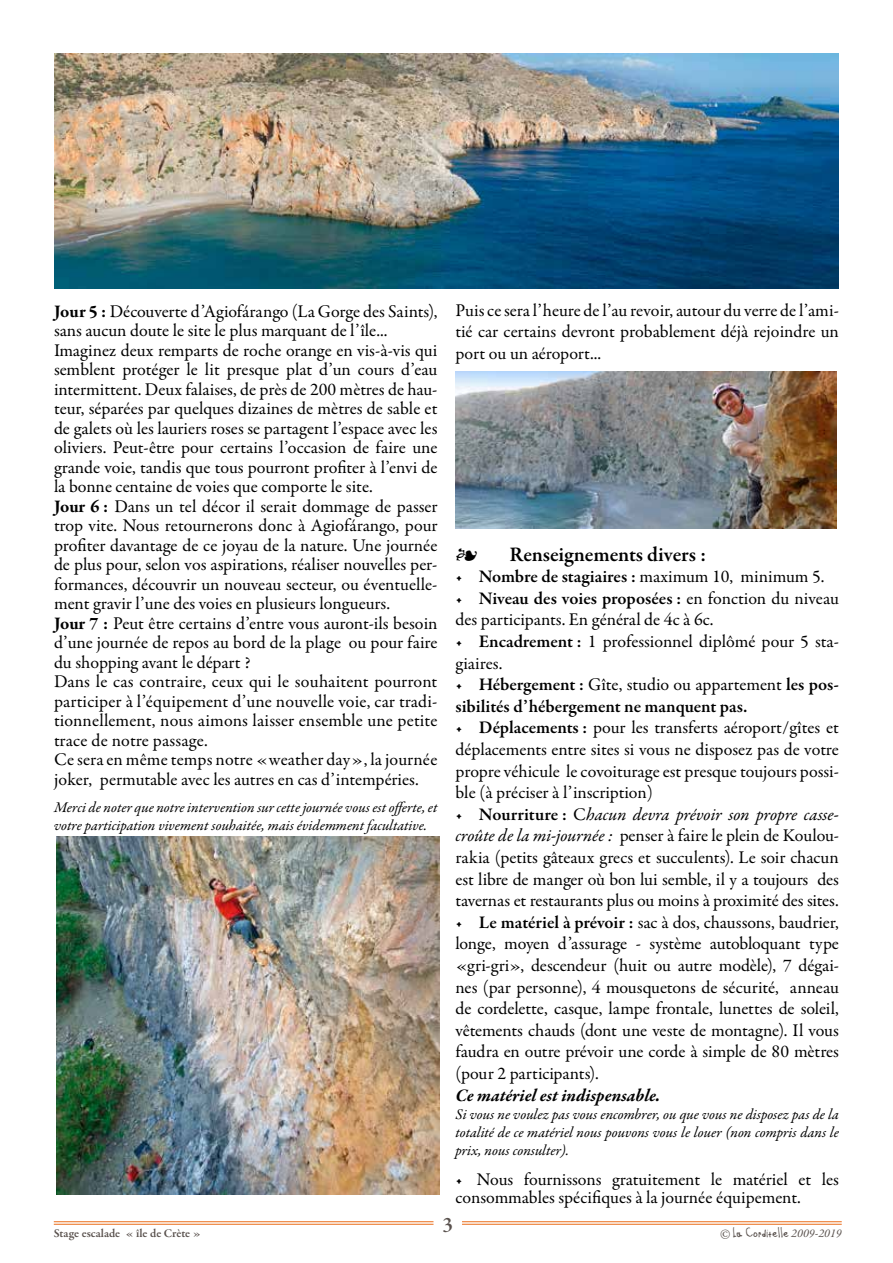
<style>
.page{position:relative;width:893px;height:1263px;background:#fff}
.page>*{position:absolute;margin:0;border:0;box-sizing:border-box;transform-origin:0 0}
.t1{font:600 21px "Garamond Premr Pro";letter-spacing:-.005em;color:#000}
.t2{font:600 21px "Garamond Premr Pro";color:#59514d}
.t3{font:18px/19.5px "Garamond Premr Pro";color:#000;text-align:justify}
.t4{font:600 18px/21.6px "Garamond Premr Pro";letter-spacing:-.005em;color:#000}
.Style_de_paragraphe{font:italic 700 18px "Garamond Premr Pro";color:#000}
.Style_de_paragraphe-2{font:italic 15px/18px "Garamond Premr Pro";color:#000}
.t5{font:600 12px "Garamond Premr Pro";color:#59514d}
.t6{font:12px "Jessica";color:#59514d}
.s1{font-weight:700}
.s2{font-family:"Adobe Jenson Pro";font-weight:400}
.s3{font-weight:400}
.s4{font-family:"Adobe Jenson Pro"}
.s5{font-weight:600}
.s6{font-style:italic}
.s7{font-family:"Garamond Premr Pro";font-size:15px}
.s8{font-family:"Garamond Premr Pro";font-style:italic}
</style>
<div class="page">
<hr style="left:462px;top:1221px;width:380px;height:1px;background:#eb6c19">
<hr style="left:462px;top:1224px;width:380px;height:1px;background:#eb6c19">
<hr style="left:54px;top:1221px;width:379px;height:1px;background:#eb6c19">
<hr style="left:54px;top:1224px;width:379px;height:1px;background:#eb6c19">
<img style="left:54px;top:53px;width:785px;height:236px">
<img style="left:56px;top:836px;width:383px;height:358px">
<img style="left:455px;top:371px;width:382px;height:158px">
<p class="t3" style="left:54px;top:302px;width:385px"><span class="s1">Jour 5 :</span> Découverte d’Agiofárango (La Gorge des Saints), sans aucun doute le site le plus marquant de l’île...</p>
<p class="t3" style="left:54px;top:341px;width:385px">Imaginez deux remparts de roche orange en vis-à-vis qui semblent protéger le lit presque plat d’un cours d’eau intermittent. Deux falaises, de près de 200 mètres de hau&shy;teur, séparées par quelques dizaines de mètres de sable et de galets où les lauriers roses se partagent l’espace avec les oliviers. Peut-être pour certains l’occasion de faire une grande voie, tandis que tous pourront profiter à l’envi de la bonne centaine de voies que comporte le site.</p>
<p class="t3" style="left:54px;top:497px;width:385px"><span class="s1">Jour 6 :</span> Dans un tel décor il serait dommage de passer trop vite. Nous retournerons donc à Agiofárango, pour profiter davantage de ce joyau de la nature. Une journée de plus pour, selon vos aspirations, réaliser nouvelles per&shy;formances, découvrir un nouveau secteur, ou éventuelle&shy;ment gravir l’une des voies en plusieurs longueurs.</p>
<p class="t3" style="left:54px;top:614px;width:385px"><span class="s1">Jour 7 :</span> Peut être certains d’entre vous auront-ils besoin d’une journée de repos au bord de la plage ou pour faire du shopping avant le départ ?</p>
<p class="t3" style="left:54px;top:672px;width:385px">Dans le cas contraire, ceux qui le souhaitent pourront participer à l’équipement d’une nouvelle voie, car tradi&shy;tionnellement, nous aimons laisser ensemble une petite trace de notre passage.</p>
<p class="t3" style="left:54px;top:750px;width:385px">Ce sera en même temps notre «weather day», la journée joker, permutable avec les autres en cas d’intempéries.</p>
<p class="Style_de_paragraphe-2" style="left:54px;top:799px;width:385px">Merci de noter que notre intervention sur cette journée vous est offerte, et votre participation vivement souhaitée, mais évidemment facultative.</p>
<p class="t3" style="left:455px;top:300px;width:385px;line-height:21.6px">Puis ce sera l’heure de l’au revoir, autour du verre de l’ami&shy;tié car certains devront probablement déjà rejoindre un port ou un aéroport...</p>
<p class="t1" style="left:509px;top:541px;width:198px">Renseignements divers :</p>
<p class="t4" style="left:455px;top:566px;width:371px"><span class="s2">•</span> Nombre de stagiaires : <span class="s3">maximum 10, minimum 5.</span></p>
<p class="t3" style="left:455px;top:588px;width:385px;line-height:21.6px"><span class="s4">•</span> <span class="s5">Niveau des voies proposées :</span> en fonction du niveau des participants. En général de 4c à 6c.</p>
<p class="t3" style="left:455px;top:631px;width:385px;line-height:21.6px"><span class="s4">•</span> <span class="s5">Encadrement :</span> 1 professionnel diplômé pour 5 sta&shy;giaires.</p>
<p class="t4" style="left:455px;top:674px;width:385px"><span class="s2">•</span> Hébergement : <span class="s3">Gîte, studio ou appartement</span> les pos&shy;sibilités d’hébergement ne manquent pas.</p>
<p class="t3" style="left:455px;top:717px;width:385px;line-height:21.6px"><span class="s4">•</span> <span class="s5">Déplacements :</span> pour les transferts aéroport/gîtes et déplacements entre sites si vous ne disposez pas de votre propre véhicule le covoiturage est presque toujours possi&shy;ble (à préciser à l’inscription)</p>
<p class="t3" style="left:455px;top:804px;width:385px;line-height:21.6px"><span class="s4">•</span> <span class="s5">Nourriture :</span> C<span class="s6">hacun devra prévoir son propre casse&shy;croûte de la mi-journée :</span> penser à faire le plein de Koulou&shy;rakia (petits gâteaux grecs et succulents). Le soir chacun est libre de manger où bon lui semble, il y a toujours des tavernas et restaurants plus ou moins à proximité des sites.</p>
<p class="t3" style="left:455px;top:912px;width:385px;line-height:21.6px"><span class="s4">•</span> <span class="s5">Le matériel à prévoir :</span> sac à dos, chaussons, baudrier, longe, moyen d’assurage - système autobloquant type «gri-gri», descendeur (huit ou autre modèle), 7 dégai&shy;nes (par personne), 4 mousquetons de sécurité, anneau de cordelette, casque, lampe frontale, lunettes de soleil, vêtements chauds (dont une veste de montagne). Il vous faudra en outre prévoir une corde à simple de 80 mètres (pour 2 participants).</p>
<p class="Style_de_paragraphe" style="left:455px;top:1084px;width:207px">Ce matériel est indispensable.</p>
<p class="Style_de_paragraphe-2" style="left:455px;top:1106px;width:385px;text-align:justify">Si vous ne voulez pas vous encombrer, ou que vous ne disposez pas de la totalité de ce matériel nous pouvons vous le louer (non compris dans le prix, nous consulter).</p>
<p class="t3" style="left:455px;top:1170px;width:385px;line-height:18px"><span class="s4">•</span> Nous fournissons gratuitement le matériel et les consommables spécifiques à la journée équipement.</p>
<p class="t5" style="left:54px;top:1226px;width:149px">Stage escalade « île de Crète »</p>
<p class="t2" style="left:443px;top:1212px;width:12px">3</p>
<p class="t6" style="left:720px;top:1222px;width:123px"><span class="s7">©</span> La Corditelle <span class="s8">2009-2019</span></p>
</div>
